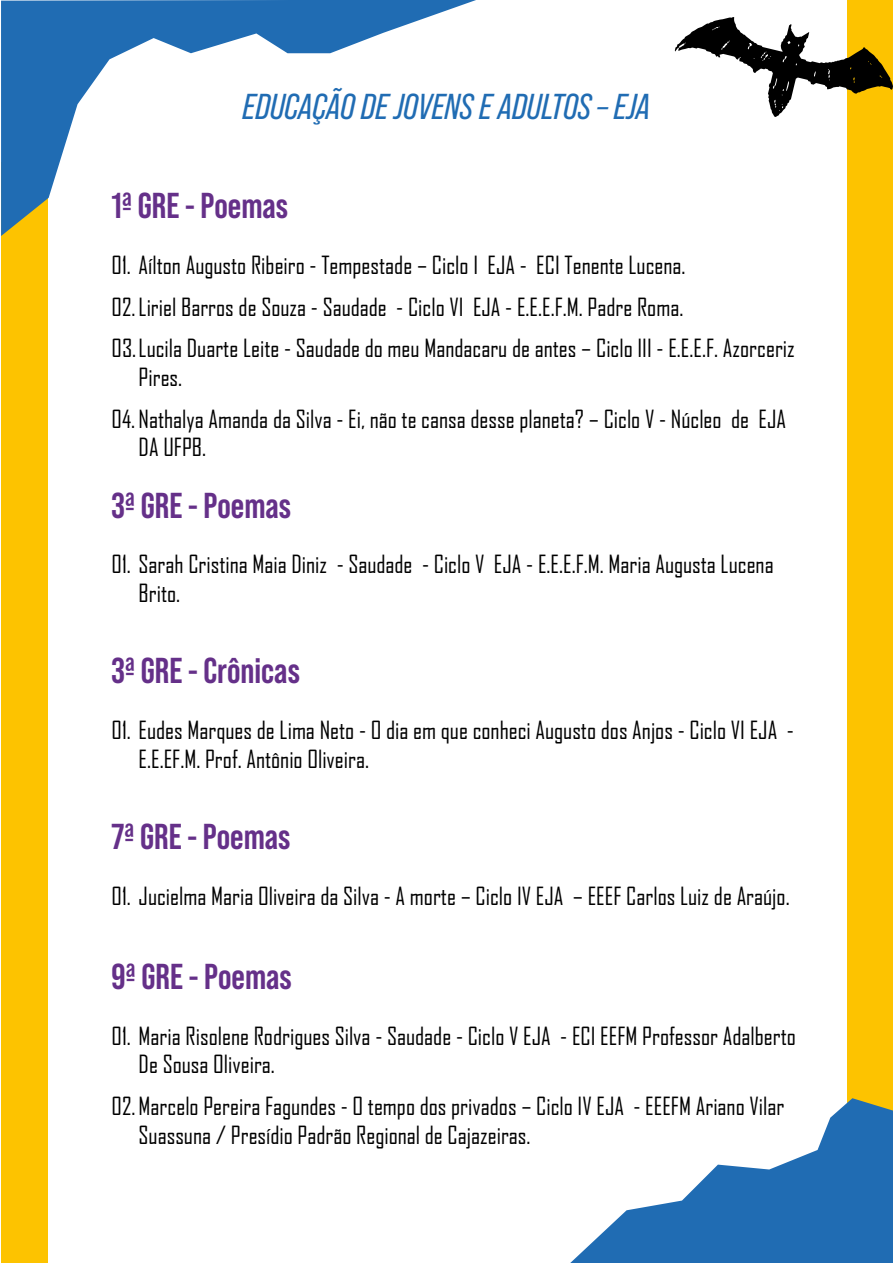
<style>
.page{position:relative;width:893px;height:1263px;background:#fff}
.page>*{position:absolute;margin:0;border:0;box-sizing:border-box;transform-origin:0 0}
.t1{font:700 36px "Bebas Neue Pro";color:#653089}
.t2{font:italic 36px "Bebas Neue Pro";color:#206cb3}
.t3{font:24px/28.8px "Agency FB";color:#000}
</style>
<div class="page">
<div style="left:1px;top:163px;width:47px;height:1100px;background:#fdc300"></div>
<div style="left:847px;top:0;width:46px;height:1235px;background:#fdc300"></div>
<svg style="left:1px;top:0;width:475px;height:236px"></svg>
<svg style="left:570px;top:1098px;width:323px;height:165px;fill:#206cb3"></svg>
<svg style="left:674px;top:17px;width:219px;height:100px"></svg>
<h1 class="t2" style="left:243px;top:86px;width:409px">EDUCAÇÃO DE JOVENS E ADULTOS – EJA</h1>
<h1 class="t1" style="left:112px;top:185px;width:178px">1ª GRE - Poemas</h1>
<p class="t3" style="left:112px;top:244px;width:685px;line-height:41.5px">01. Aílton Augusto Ribeiro - Tempestade – Ciclo I EJA - ECI Tenente Lucena.<br>02.Liriel Barros de Souza - Saudade - Ciclo VI EJA - E.E.E.F.M. Padre Roma.<br>03.Lucila Duarte Leite - Saudade do meu Mandacaru de antes – Ciclo III - E.E.E.F. Azorceriz</p>
<p class="t3" style="left:139px;top:362px;width:45px">Pires.</p>
<p class="t3" style="left:139px;top:404px;width:649px;text-indent:-27px">04. Nathalya Amanda da Silva - Ei, não te cansa desse planeta? – Ciclo V - Núcleo de EJA<br>DA UFPB.</p>
<h1 class="t1" style="left:112px;top:484px;width:181px">3ª GRE - Poemas</h1>
<p class="t3" style="left:139px;top:549px;width:637px;text-indent:-27px">01. Sarah Cristina Maia Diniz - Saudade - Ciclo V EJA - E.E.E.F.M. Maria Augusta Lucena<br>Brito.</p>
<h1 class="t1" style="left:112px;top:650px;width:190px">3ª GRE - Crônicas</h1>
<p class="t3" style="left:139px;top:715px;width:657px;text-indent:-27px">01. Eudes Marques de Lima Neto - O dia em que conheci Augusto dos Anjos - Ciclo VI EJA -<br>E.E.EF.M. Prof. Antônio Oliveira.</p>
<h1 class="t1" style="left:112px;top:816px;width:180px">7ª GRE - Poemas</h1>
<p class="t3" style="left:112px;top:881px;width:679px">01. Jucielma Maria Oliveira da Silva - A morte – Ciclo IV EJA – EEEF Carlos Luiz de Araújo.</p>
<h1 class="t1" style="left:112px;top:956px;width:182px">9ª GRE - Poemas</h1>
<p class="t3" style="left:139px;top:1021px;width:659px;text-indent:-27px">01. Maria Risolene Rodrigues Silva - Saudade - Ciclo V EJA - ECI EEFM Professor Adalberto<br>De Sousa Oliveira.</p>
<p class="t3" style="left:139px;top:1091px;width:647px;text-indent:-27px">02. Marcelo Pereira Fagundes - O tempo dos privados – Ciclo IV EJA - EEEFM Ariano Vilar<br>Suassuna / Presídio Padrão Regional de Cajazeiras.</p>
</div>
